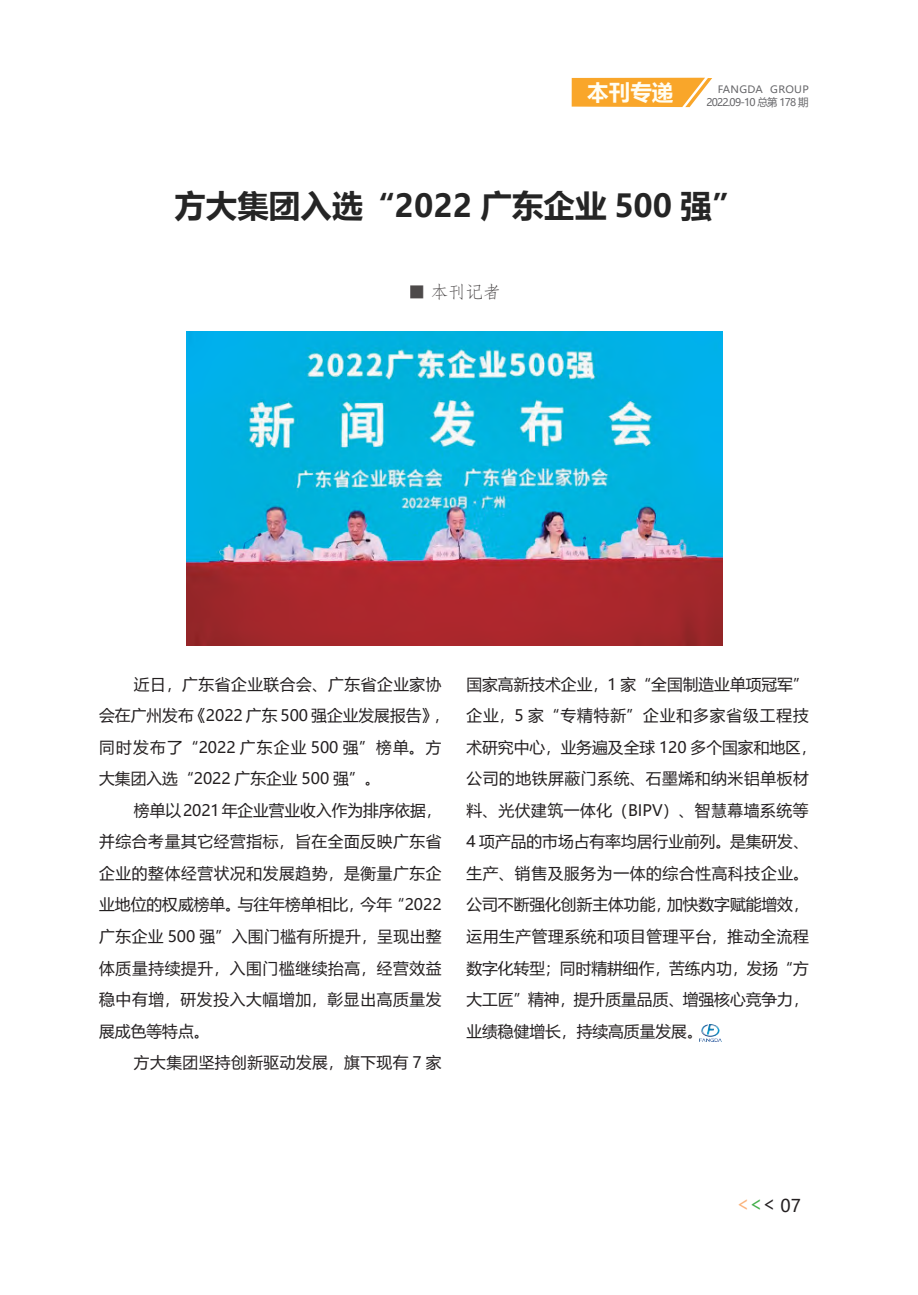
<style>
.page{position:relative;width:918px;height:1295px;background:#fff}
.page>*{position:absolute;margin:0;border:0;box-sizing:border-box;transform-origin:0 0}
.t1{font:700 31.5px "Microsoft Ya Hei";color:#252525}
.t2{font:700 21.53px "Microsoft Ya Hei";color:#fffef4}
.t3{font:17.5px "ST Fangsong";color:#231f20}
.t4{font:17.5px "Microsoft Ya Hei";color:#231f20}
.t5{font:15.75px/31.5px "Microsoft Ya Hei";color:#231f20}
.t6{font:15.75px/31.5px "Microsoft Ya Hei";letter-spacing:.03em;color:#231f20;text-align:justify}
.t7{font:10.5px "Microsoft Ya Hei";letter-spacing:-.075em;color:#67676a}
.t8{font:10.15px "Microsoft Ya Hei";letter-spacing:.03em;color:#67676a;scale:1.04 1}
</style>
<div class="page">
<img style="left:700px;top:1024px;width:22px;height:18px">
<img style="left:186px;top:331px;width:536px;height:314px">
<svg style="left:572px;top:78px;width:140px;height:29px;background:#f9af40"></svg>
<h2 class="t2" style="left:587px;top:77px;width:88px">本刊专递</h2>
<p class="t8" style="left:717px;top:83px;width:89px">FANGDA GROUP</p>
<p class="t7" style="left:706px;top:95px;width:104px">2022.09-10 总第 178 期</p>
<h1 class="t1" style="left:174px;top:184px;width:571px">方大集团入选“2022 广东企业 500 强”</h1>
<p class="t3" style="left:409px;top:280px;width:93px">■ 本刊记者</p>
<p class="t5" style="left:99px;top:668px;width:352px;text-indent:35px">近日，广东省企业联合会、广东省企业家协会在广州发布《2022 广东 500 强企业发展报告》，同时发布了“2022 广东企业 500 强”榜单。方大集团入选“2022 广东企业 500 强”。</p>
<p class="t6" style="left:99px;top:794px;width:344px;text-indent:35px">榜单以2021年企业营业收入作为排序依据，并综合考量其它经营指标，旨在全面反映广东省企业的整体经营状况和发展趋势，是衡量广东企业地位的权威榜单。与往年榜单相比，今年“2022广东企业 500 强”入围门槛有所提升，呈现出整体质量持续提升，入围门槛继续抬高，经营效益稳中有增，研发投入大幅增加，彰显出高质量发展成色等特点。</p>
<p class="t6" style="left:134px;top:1046px;width:309px">方大集团坚持创新驱动发展，旗下现有 7 家</p>
<p class="t5" style="left:466px;top:668px;width:352px">国家高新技术企业，1 家“全国制造业单项冠军”企业，5 家“专精特新”企业和多家省级工程技术研究中心，业务遍及全球 120 多个国家和地区，公司的地铁屏蔽门系统、石墨烯和纳米铝单板材料、光伏建筑一体化（BIPV）、智慧幕墙系统等<br>4 项产品的市场占有率均居行业前列。是集研发、生产、销售及服务为一体的综合性高科技企业。公司不断强化创新主体功能，加快数字赋能增效，运用生产管理系统和项目管理平台，推动全流程数字化转型；同时精耕细作，苦练内功，发扬“方大工匠”精神，提升质量品质、增强核心竞争力，业绩稳健增长，持续高质量发展。</p>
<p class="t4" style="left:780px;top:1194px;width:22px">07</p>
</div>
